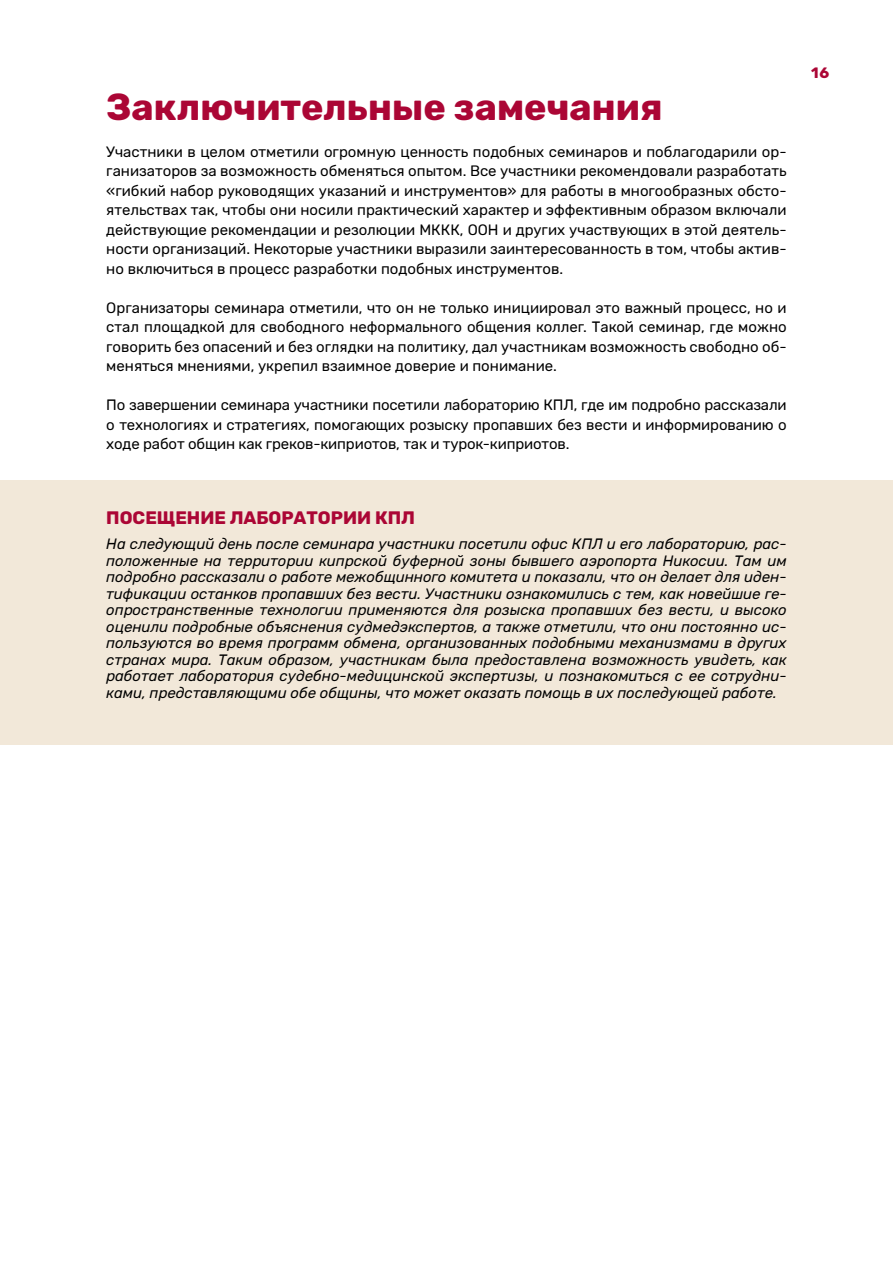
<style>
.page{position:relative;width:893px;height:1263px;background:#fff}
.page>*{position:absolute;margin:0;border:0;box-sizing:border-box;transform-origin:0 0}
.A4_Subtitile{font:700 37.5px "Rubik";color:#ab0635}
.Box_Header{font:700 18px "Rubik";color:#ab0635}
.Current_text{font:15px/19.5px "Rubik";color:#000;text-align:justify}
.Box_Text_Small{font:italic 15px/16.5px "Rubik";color:#000;text-align:justify}
.t1{font:700 15px "Rubik";color:#ab0635}
</style>
<div class="page">
<div style="left:0;top:480px;width:893px;height:264px;background:#f2e8d9"></div>
<p class="A4_Subtitile" style="left:106px;top:85px;width:558px">Заключительные замечания</p>
<p class="Current_text" style="left:106px;top:142px;width:682px">Участники в целом отметили огромную ценность подобных семинаров и поблагодарили ор&shy;ганизаторов за возможность обменяться опытом. Все участники рекомендовали разработать «гибкий набор руководящих указаний и инструментов» для работы в многообразных обсто&shy;ятельствах так, чтобы они носили практический характер и эффективным образом включали действующие рекомендации и резолюции МККК, ООН и других участвующих в этой деятель&shy;ности организаций. Некоторые участники выразили заинтересованность в том, чтобы актив&shy;но включиться в процесс разработки подобных инструментов.</p>
<p class="Current_text" style="left:106px;top:298px;width:682px">Организаторы семинара отметили, что он не только инициировал это важный процесс, но и стал площадкой для свободного неформального общения коллег. Такой семинар, где можно говорить без опасений и без оглядки на политику, дал участникам возможность свободно об&shy;меняться мнениями, укрепил взаимное доверие и понимание.</p>
<p class="Current_text" style="left:106px;top:396px;width:682px">По завершении семинара участники посетили лабораторию КПЛ, где им подробно рассказали о технологиях и стратегиях, помогающих розыску пропавших без вести и информированию о ходе работ общин как греков-киприотов, так и турок-киприотов.</p>
<p class="Box_Header" style="left:106px;top:507px;width:310px">ПОСЕЩЕНИЕ ЛАБОРАТОРИИ КПЛ</p>
<p class="Box_Text_Small" style="left:106px;top:536px;width:682px">На следующий день после семинара участники посетили офис КПЛ и его лабораторию, рас&shy;положенные на территории кипрской буферной зоны бывшего аэропорта Никосии. Там им подробно рассказали о работе межобщинного комитета и показали, что он делает для иден&shy;тификации останков пропавших без вести. Участники ознакомились с тем, как новейшие ге&shy;опространственные технологии применяются для розыска пропавших без вести, и высоко оценили подробные объяснения судмедэкспертов, а также отметили, что они постоянно ис&shy;пользуются во время программ обмена, организованных подобными механизмами в других странах мира. Таким образом, участникам была предоставлена возможность увидеть, как работает лаборатория судебно-медицинской экспертизы, и познакомиться с ее сотрудни&shy;ками, представляющими обе общины, что может оказать помощь в их последующей работе.</p>
<p class="t1" style="left:811px;top:64px;width:19px">16</p>
</div>
